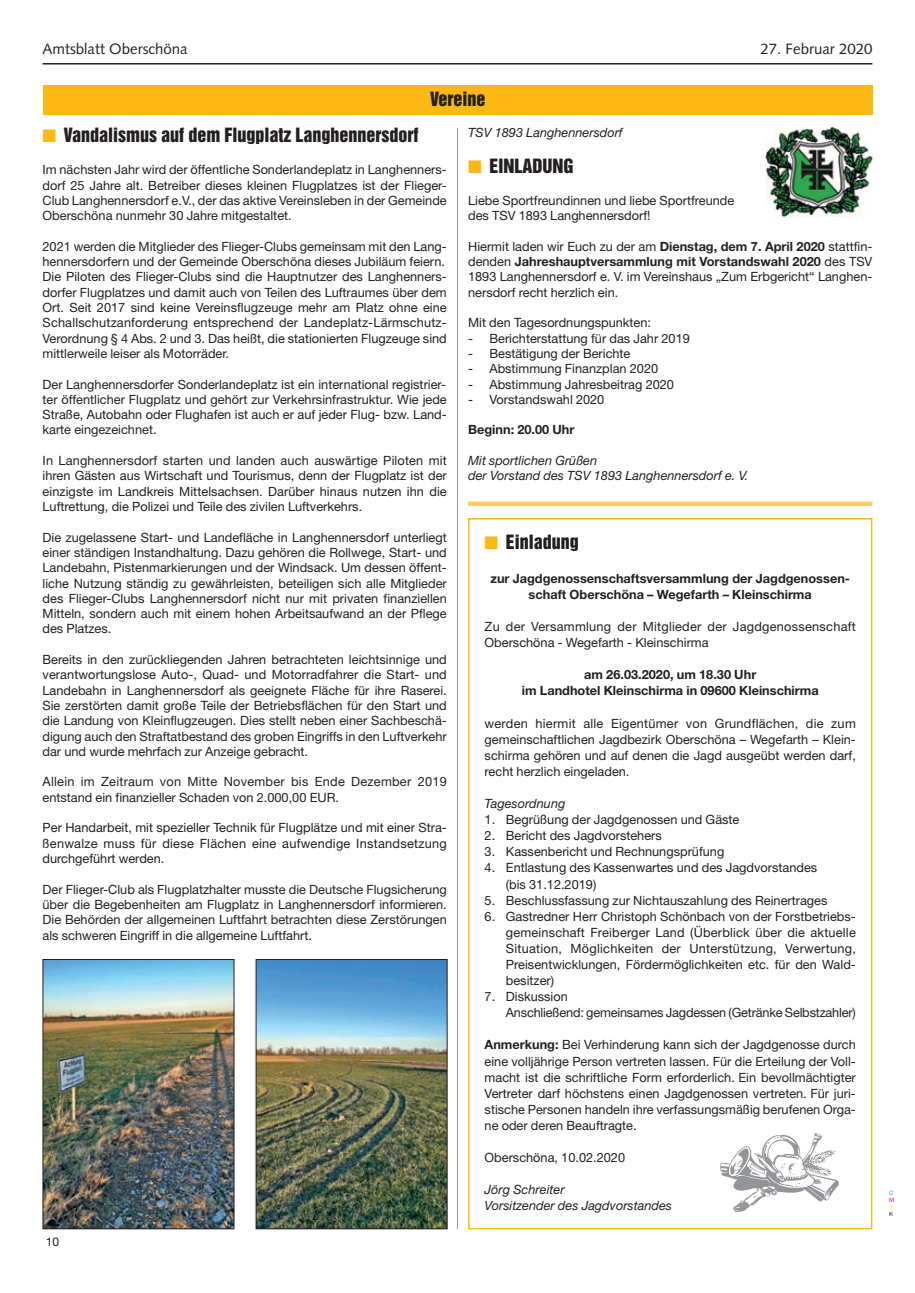
<style>
.page{position:relative;width:915px;height:1293px;background:#fff}
.page>*{position:absolute;margin:0;border:0;box-sizing:border-box;transform-origin:0 0}
.t1{font:18px "Helvetica Inserat";color:#231f20}
.t2{font:15px "Syntax";color:#231f20}
.t3{font:12.75px/15.3px "Helvetica Neue";color:#231f20;text-align:justify}
.t4{font:12.75px/15.3px "Helvetica Neue";letter-spacing:.02em;color:#231f20}
.t5{font:700 12.75px/16px "Helvetica Neue";color:#231f20;text-align:center}
.t6{font:italic 12.75px/15.3px "Helvetica Neue";color:#231f20}
.t7{font:12px "Helvetica Neue";color:#231f20}
.t8{font:6px "Helvetica Neue";color:#00aeef}
.t9{font:6px "Helvetica Neue";color:#ed028c}
.t10{font:6px "Helvetica Neue";color:#fff101}
.t11{font:6px "Helvetica Neue";color:#231f20}
.s1{color:#fcb814}
.s2{font-weight:700}
</style>
<div class="page">
<hr style="left:43px;top:63px;width:829px;height:2px;background:#231f20">
<img style="left:45px;top:961px;width:187px;height:266px">
<div style="left:43px;top:959px;width:191px;height:270px;border:1px solid #231f20"></div>
<img style="left:257px;top:961px;width:188px;height:266px">
<div style="left:255px;top:959px;width:192px;height:270px;border:1px solid #231f20"></div>
<img style="left:765px;top:128px;width:107px;height:90px">
<div style="left:468px;top:518px;width:404px;height:711px;border:2px solid #fcb814"></div>
<div style="left:43px;top:85px;width:829px;height:30px;background:#fcb814"></div>
<div style="left:468px;top:501px;width:404px;height:5px;background:#fecb64"></div>
<img style="left:720px;top:1133px;width:118px;height:78px">
<hr style="left:457px;top:128px;width:1px;height:1101px;background:#939598">
<p class="t2" style="left:43px;top:43px;width:147px">Amtsblatt Oberschöna</p>
<p class="t2" style="left:760px;top:43px;width:113px">27. Februar 2020</p>
<h1 class="t1" style="left:430px;top:92px;width:57px">Vereine</h1>
<h1 class="t1" style="left:43px;top:128px;width:377px"><span class="s1">■</span> Vandalismus auf dem Flugplatz Langhennersdorf</h1>
<p class="t3" style="left:43px;top:163px;width:405px">Im nächsten Jahr wird der öffentliche Sonderlandeplatz in Langhenners&shy;dorf 25 Jahre alt. Betreiber dieses kleinen Flugplatzes ist der Flieger-Club Langhennersdorf e.V., der das aktive Vereinsleben in der Gemeinde Oberschöna nunmehr 30 Jahre mitgestaltet.</p>
<p class="t3" style="left:43px;top:240px;width:405px;text-align:left">2021 werden die Mitglieder des Flieger-Clubs gemeinsam mit den Lang&shy;hennersdorfern und der Gemeinde Oberschöna dieses Jubiläum feiern.<br>Die Piloten des Flieger-Clubs sind die Hauptnutzer des Langhenners&shy;dorfer Flugplatzes und damit auch von Teilen des Luftraumes über dem Ort. Seit 2017 sind keine Vereinsflugzeuge mehr am Platz ohne eine Schallschutzanforderung entsprechend der Landeplatz-Lärmschutz-Verordnung § 4 Abs. 2 und 3. Das heißt, die stationierten Flugzeuge sind mittlerweile leiser als Motorräder.</p>
<p class="t3" style="left:43px;top:377px;width:405px">Der Langhennersdorfer Sonderlandeplatz ist ein international registrier&shy;ter öffentlicher Flugplatz und gehört zur Verkehrsinfrastruktur. Wie jede Straße, Autobahn oder Flughafen ist auch er auf jeder Flug- bzw. Land&shy;karte eingezeichnet.</p>
<p class="t3" style="left:43px;top:454px;width:405px">In Langhennersdorf starten und landen auch auswärtige Piloten mit ihren Gästen aus Wirtschaft und Tourismus, denn der Flugplatz ist der einzigste im Landkreis Mittelsachsen. Darüber hinaus nutzen ihn die Luftrettung, die Polizei und Teile des zivilen Luftverkehrs.</p>
<p class="t3" style="left:43px;top:530px;width:405px">Die zugelassene Start- und Landefläche in Langhennersdorf unterliegt einer ständigen Instandhaltung. Dazu gehören die Rollwege, Start- und Landebahn, Pistenmarkierungen und der Windsack. Um dessen öffent&shy;liche Nutzung ständig zu gewährleisten, beteiligen sich alle Mitglieder des Flieger-Clubs Langhennersdorf nicht nur mit privaten finanziellen Mitteln, sondern auch mit einem hohen Arbeitsaufwand an der Pflege des Platzes.</p>
<p class="t3" style="left:43px;top:653px;width:405px">Bereits in den zurückliegenden Jahren betrachteten leichtsinnige und verantwortungslose Auto-, Quad- und Motorradfahrer die Start- und Landebahn in Langhennersdorf als geeignete Fläche für ihre Raserei.<br>Sie zerstörten damit große Teile der Betriebsflächen für den Start und die Landung von Kleinflugzeugen. Dies stellt neben einer Sachbeschä&shy;digung auch den Straftatbestand des groben Eingriffs in den Luftverkehr dar und wurde mehrfach zur Anzeige gebracht.</p>
<p class="t4" style="left:43px;top:775px;width:405px">Allein im Zeitraum von Mitte November bis Ende Dezember 2019 entstand ein finanzieller Schaden von 2.000,00 EUR.</p>
<p class="t3" style="left:43px;top:821px;width:405px">Per Handarbeit, mit spezieller Technik für Flugplätze und mit einer Stra&shy;ßenwalze muss für diese Flächen eine aufwendige Instandsetzung durchgeführt werden.</p>
<p class="t3" style="left:43px;top:882px;width:405px">Der Flieger-Club als Flugplatzhalter musste die Deutsche Flugsicherung über die Begebenheiten am Flugplatz in Langhennersdorf informieren.<br>Die Behörden der allgemeinen Luftfahrt betrachten diese Zerstörungen als schweren Eingriff in die allgemeine Luftfahrt.</p>
<p class="t7" style="left:46px;top:1237px;width:15px">10</p>
<p class="t6" style="left:468px;top:126px;width:156px">TSV 1893 Langhennersdorf</p>
<h1 class="t1" style="left:468px;top:158px;width:107px"><span class="s1">■</span> EINLADUNG</h1>
<p class="t3" style="left:468px;top:194px;width:267px">Liebe Sportfreundinnen und liebe Sportfreunde des TSV 1893 Langhennersdorf!</p>
<p class="t3" style="left:468px;top:240px;width:405px">Hiermit laden wir Euch zu der am <span class="s2">Dienstag, dem 7. April 2020</span> stattfin&shy;denden <span class="s2">Jahreshauptversammlung mit Vorstandswahl 2020</span> des TSV 1893 Langhennersdorf e. V. im Vereinshaus „Zum Erbgericht“ Langhen&shy;nersdorf recht herzlich ein.</p>
<p class="t3" style="left:468px;top:316px;width:184px">Mit den Tagesordnungspunkten:</p>
<p class="t3" style="left:468px;top:332px;width:223px">- Berichterstattung für das Jahr 2019</p>
<p class="t3" style="left:468px;top:347px;width:164px">- Bestätigung der Berichte</p>
<p class="t3" style="left:468px;top:362px;width:191px">- Abstimmung Finanzplan 2020</p>
<p class="t3" style="left:468px;top:377px;width:207px">- Abstimmung Jahresbeitrag 2020</p>
<p class="t3" style="left:468px;top:393px;width:138px">- Vorstandswahl 2020</p>
<p class="t5" style="left:468px;top:423px;width:108px">Beginn: 20.00 Uhr</p>
<p class="t6" style="left:468px;top:454px;width:281px">Mit sportlichen Grüßen<br>der Vorstand des TSV 1893 Langhennersdorf e. V.</p>
<h1 class="t1" style="left:484px;top:534px;width:96px"><span class="s1">■</span> Einladung</h1>
<p class="t5" style="left:490px;top:571px;width:361px">zur Jagdgenossenschaftsversammlung der Jagdgenossen&shy;schaft Oberschöna – Wegefarth – Kleinschirma</p>
<p class="t4" style="left:484px;top:620px;width:372px;line-height:16px">Zu der Versammlung der Mitglieder der Jagdgenossenschaft<br>Oberschöna - Wegefarth - Kleinschirma</p>
<p class="t5" style="left:521px;top:668px;width:298px">am 26.03.2020, um 18.30 Uhr<br>im Landhotel Kleinschirma in 09600 Kleinschirma</p>
<p class="t3" style="left:484px;top:716px;width:372px;line-height:16px">werden hiermit alle Eigentümer von Grundflächen, die zum gemeinschaftlichen Jagdbezirk Oberschöna – Wegefarth – Klein&shy;schirma gehören und auf denen die Jagd ausgeübt werden darf, recht herzlich eingeladen.</p>
<p class="t6" style="left:484px;top:797px;width:82px">Tagesordnung</p>
<p class="t3" style="left:484px;top:813px;width:256px">1. Begrüßung der Jagdgenossen und Gäste</p>
<p class="t3" style="left:484px;top:829px;width:179px">2. Bericht des Jagdvorstehers</p>
<p class="t3" style="left:484px;top:845px;width:241px">3. Kassenbericht und Rechnungsprüfung</p>
<p class="t3" style="left:505px;top:861px;width:313px;line-height:16px;text-indent:-21px">4. Entlastung des Kassenwartes und des Jagdvorstandes (bis 31.12.2019)</p>
<p class="t3" style="left:484px;top:893px;width:344px">5. Beschlussfassung zur Nichtauszahlung des Reinertrages</p>
<p class="t3" style="left:505px;top:909px;width:351px;line-height:16px;text-indent:-21px">6. Gastredner Herr Christoph Schönbach von der Forstbetriebs&shy;gemeinschaft Freiberger Land (Überblick über die aktuelle Situation, Möglichkeiten der Unterstützung, Verwertung, Preisentwicklungen, Fördermöglichkeiten etc. für den Wald&shy;besitzer)</p>
<p class="t3" style="left:505px;top:990px;width:351px;line-height:16px;text-indent:-21px">7. Diskussion<br>Anschließend: gemeinsames Jagdessen (Getränke Selbstzahler)</p>
<p class="t3" style="left:484px;top:1038px;width:372px;line-height:16px"><span class="s2">Anmerkung:</span> Bei Verhinderung kann sich der Jagdgenosse durch eine volljährige Person vertreten lassen. Für die Erteilung der Voll&shy;macht ist die schriftliche Form erforderlich. Ein bevollmächtigter Vertreter darf höchstens einen Jagdgenossen vertreten. Für juri&shy;stische Personen handeln ihre verfassungsmäßig berufenen Orga&shy;ne oder deren Beauftragte.</p>
<p class="t3" style="left:484px;top:1151px;width:142px">Oberschöna, 10.02.2020</p>
<p class="t6" style="left:484px;top:1183px;width:189px;line-height:16px">Jörg Schreiter<br>Vorsitzender des Jagdvorstandes</p>
<p class="t8" style="left:888px;top:1190px;width:6px">C</p>
<p class="t9" style="left:888px;top:1197px;width:7px">M</p>
<p class="t10" style="left:888px;top:1204px;width:5px">Y</p>
<p class="t11" style="left:888px;top:1211px;width:6px">K</p>
</div>
